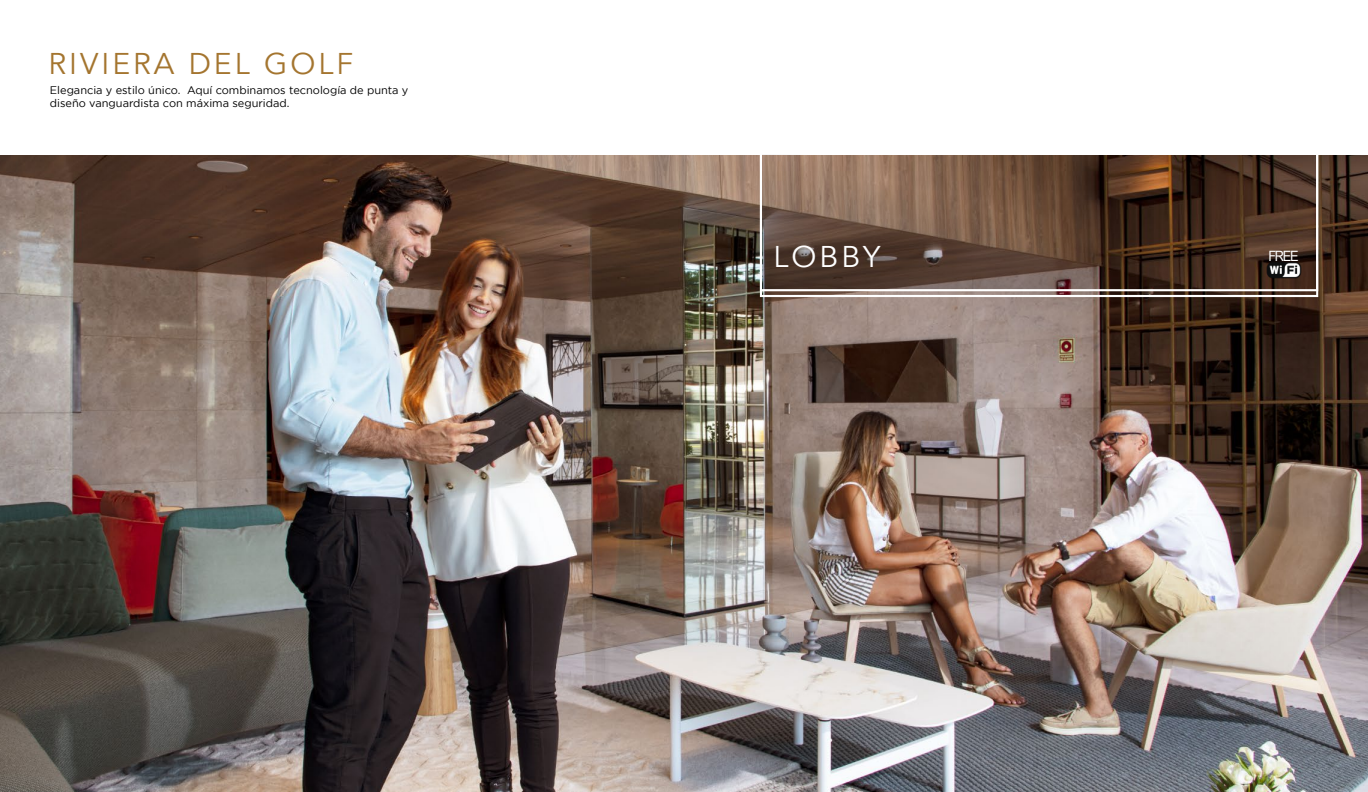
<style>
.page{position:relative;width:1368px;height:792px;background:#fff}
.page>*{position:absolute;margin:0;border:0;box-sizing:border-box;transform-origin:0 0}
.t1{font:30px "Avenir";letter-spacing:.1em;color:#a4752f}
.t2{font:30px "Avenir";letter-spacing:.1em;color:#fff}
.t3{font:14.2px "Arial";color:#fff;scale:.9 1}
.t4{font:11px/13.2px "Gotham";color:#000}
</style>
<div class="page">
<img style="left:0;top:155px;width:1368px;height:637px">
<svg style="left:760px;top:291px;width:558px;height:6px"></svg>
<svg style="left:760px;top:155px;width:558px;height:136px;background:#634b3c"></svg>
<img style="left:1266px;top:262px;width:35px;height:16px">
<h1 class="t1" style="left:48px;top:46px;width:306px">RIVIERA DEL GOLF</h1>
<p class="t4" style="left:50px;top:84px;width:360px">Elegancia y estilo único. Aquí combinamos tecnología de punta y diseño vanguardista con máxima seguridad.</p>
<h1 class="t2" style="left:774px;top:239px;width:108px">LOBBY</h1>
<p class="t3" style="left:1268px;top:246px;width:35px">FREE</p>
</div>
